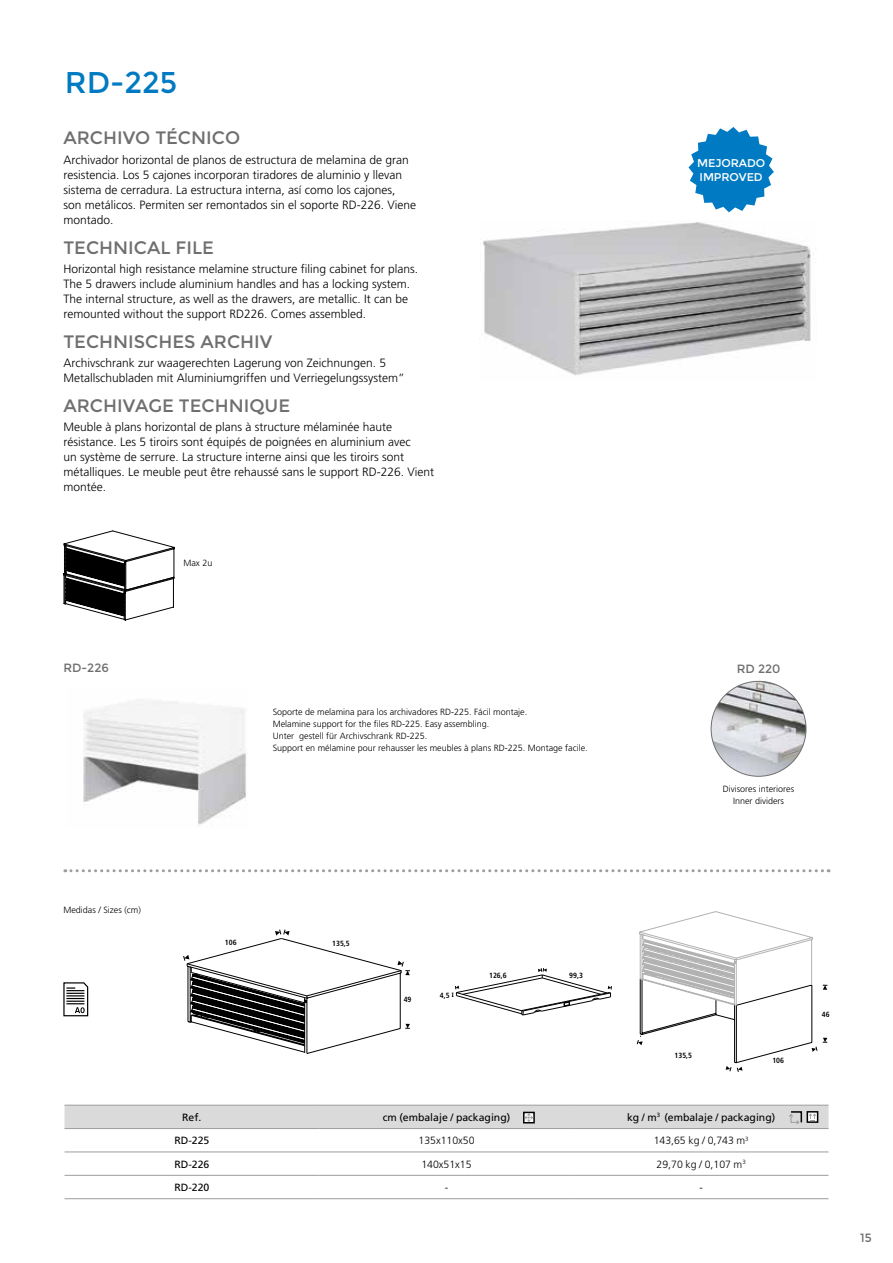
<style>
.page{position:relative;width:893px;height:1263px;background:#fff}
.page>*{position:absolute;margin:0;border:0;box-sizing:border-box;transform-origin:0 0}
.t1{font:30px "Montserrat";color:#007ac2}
.t2{font:18px "Montserrat";color:#706f6f}
.t3{font:300 12px/15px "Frutiger";color:#000}
.t4{font:12px "Montserrat";color:#706f6f}
.t5{font:11.25px/14.2px "Montserrat";letter-spacing:-.01em;color:#fff}
.t6{font:10.5px "Frutiger";color:#000}
.t7{font:300 10.5px "Frutiger";color:#000}
.t8{font:300 9px/12px "Frutiger";color:#000}
.t9{font:700 condensed 7.5px "Frutiger";color:#000}
</style>
<div class="page">
<img style="left:483px;top:222px;width:328px;height:153px">
<svg style="left:452px;top:968px;width:160px;height:47px"></svg>
<svg style="left:183px;top:929px;width:227px;height:125px"></svg>
<svg style="left:637px;top:911px;width:191px;height:161px"></svg>
<svg style="left:65px;top:869px;width:764px;height:3px"></svg>
<img style="left:711px;top:681px;width:95px;height:95px;border-radius:47px">
<img style="left:83px;top:699px;width:163px;height:126px">
<svg style="left:63px;top:982px;width:26px;height:35px"></svg>
<svg style="left:63px;top:530px;width:112px;height:90px"></svg>
<svg style="left:688px;top:127px;width:86px;height:85px"></svg>
<svg style="left:65px;top:1152px;width:763px;height:23px"></svg>
<hr style="left:65px;top:1128px;width:254px;height:1px;background:#9d9d9c">
<hr style="left:319px;top:1128px;width:255px;height:1px;background:#9d9d9c">
<hr style="left:574px;top:1128px;width:254px;height:1px;background:#9d9d9c">
<hr style="left:65px;top:1151px;width:254px;height:1px;background:#9d9d9c">
<hr style="left:319px;top:1151px;width:255px;height:1px;background:#9d9d9c">
<hr style="left:574px;top:1151px;width:254px;height:1px;background:#9d9d9c">
<hr style="left:65px;top:1175px;width:254px;height:1px;background:#9d9d9c">
<hr style="left:319px;top:1175px;width:255px;height:1px;background:#9d9d9c">
<hr style="left:574px;top:1175px;width:254px;height:1px;background:#9d9d9c">
<hr style="left:65px;top:1198px;width:254px;height:1px;background:#9d9d9c">
<hr style="left:319px;top:1198px;width:255px;height:1px;background:#9d9d9c">
<hr style="left:574px;top:1198px;width:254px;height:1px;background:#9d9d9c">
<div style="left:65px;top:1105px;width:763px;height:23px;background:#dadada"></div>
<h1 class="t1" style="left:65px;top:65px;width:114px">RD-225</h1>
<h2 class="t2" style="left:63px;top:128px;width:178px">ARCHIVO TÉCNICO</h2>
<p class="t3" style="left:63px;top:152px;width:354px">Archivador horizontal de planos de estructura de melamina de gran resistencia. Los 5 cajones incorporan tiradores de aluminio y llevan sistema de cerradura. La estructura interna, así como los cajones, son metálicos. Permiten ser remontados sin el soporte RD-226. Viene montado.</p>
<h2 class="t2" style="left:63px;top:237px;width:152px">TECHNICAL FILE</h2>
<p class="t3" style="left:63px;top:261px;width:356px">Horizontal high resistance melamine structure filing cabinet for plans.<br>The 5 drawers include aluminium handles and has a locking system.<br>The internal structure, as well as the drawers, are metallic. It can be remounted without the support RD226. Comes assembled.</p>
<h2 class="t2" style="left:63px;top:331px;width:211px">TECHNISCHES ARCHIV</h2>
<p class="t3" style="left:63px;top:356px;width:343px">Archivschrank zur waagerechten Lagerung von Zeichnungen. 5<br>Metallschubladen mit Aluminiumgriffen und Verriegelungssystem”</p>
<h2 class="t2" style="left:63px;top:395px;width:228px">ARCHIVAGE TECHNIQUE</h2>
<p class="t3" style="left:63px;top:420px;width:372px">Meuble à plans horizontal de plans à structure mélaminée haute résistance. Les 5 tiroirs sont équipés de poignées en aluminium avec<br>un système de serrure. La structure interne ainsi que les tiroirs sont métalliques. Le meuble peut être rehaussé sans le support RD-226. Vient montée.</p>
<p class="t4" style="left:63px;top:661px;width:47px">RD-226</p>
<p class="t8" style="left:183px;top:557px;width:31px">Max 2u</p>
<p class="t8" style="left:273px;top:706px;width:317px">Soporte de melamina para los archivadores RD-225. Fácil montaje.<br>Melamine support for the files RD-225. Easy assembling.<br>Unter gestell für Archivschrank RD-225.<br>Support en mélamine pour rehausser les meubles à plans RD-225. Montage facile.</p>
<p class="t5" style="left:697px;top:156px;width:70px">MEJORADO<br>IMPROVED</p>
<p class="t4" style="left:737px;top:661px;width:45px">RD 220</p>
<p class="t8" style="left:723px;top:783px;width:73px;text-align:center">Divisores interiores<br>Inner dividers</p>
<p class="t8" style="left:63px;top:904px;width:79px">Medidas / Sizes (cm)</p>
<p class="t9" style="left:225px;top:938px;width:13px">106</p>
<p class="t9" style="left:332px;top:939px;width:19px">135,5</p>
<p class="t9" style="left:404px;top:995px;width:9px">49</p>
<p class="t9" style="left:440px;top:991px;width:11px">4,5</p>
<p class="t9" style="left:489px;top:971px;width:19px">126,6</p>
<p class="t9" style="left:569px;top:971px;width:15px">99,3</p>
<p class="t9" style="left:674px;top:1051px;width:19px">135,5</p>
<p class="t9" style="left:772px;top:1056px;width:13px">106</p>
<p class="t6" style="left:182px;top:1111px;width:21px">Ref.</p>
<p class="t6" style="left:383px;top:1111px;width:129px">cm (embalaje / packaging)</p>
<p class="t6" style="left:627px;top:1111px;width:150px">kg / m<sup>3</sup> (embalaje / packaging)</p>
<p class="t6" style="left:174px;top:1134px;width:37px">RD-225</p>
<p class="t7" style="left:418px;top:1134px;width:58px">135x110x50</p>
<p class="t7" style="left:654px;top:1134px;width:97px">143,65 kg / 0,743 m<sup>3</sup></p>
<p class="t6" style="left:174px;top:1158px;width:37px">RD-226</p>
<p class="t7" style="left:421px;top:1158px;width:52px">140x51x15</p>
<p class="t7" style="left:657px;top:1158px;width:91px">29,70 kg / 0,107 m<sup>3</sup></p>
<p class="t6" style="left:174px;top:1181px;width:37px">RD-220</p>
<p class="t7" style="left:445px;top:1181px;width:5px">-</p>
<p class="t7" style="left:699px;top:1181px;width:5px">-</p>
<p class="t9" style="left:822px;top:1010px;width:9px">46</p>
<p class="t4" style="left:860px;top:1230px;width:13px">15</p>
</div>
